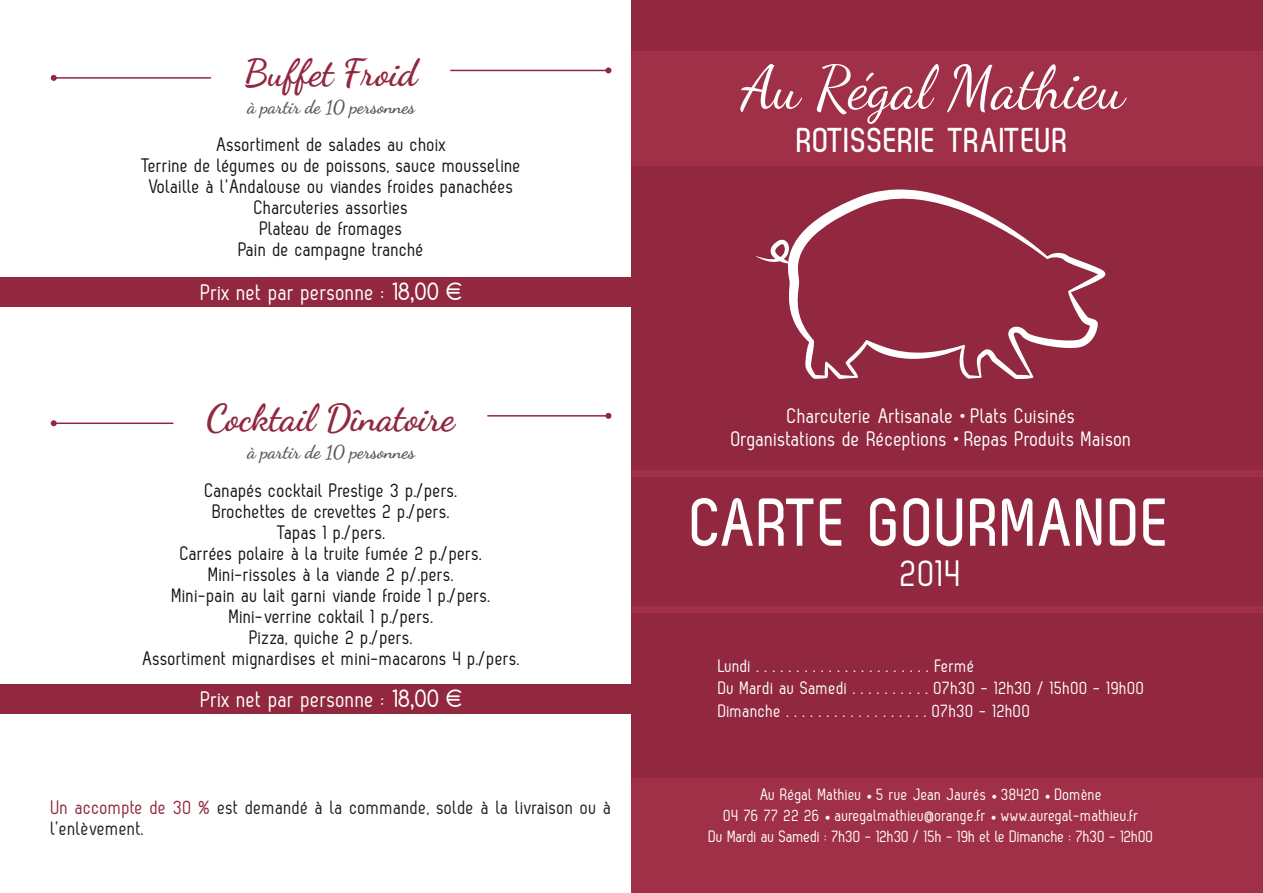
<style>
.page{position:relative;width:1263px;height:893px;background:#fff}
.page>*{position:absolute;margin:0;border:0;box-sizing:border-box;transform-origin:0 0}
.t1{font:700 67.5px "Zag";letter-spacing:.025em;color:#fff}
.t2{font:60px "Dancing Script";color:#fff}
.t3{font:700 37.5px "Dancing Script";color:#912840}
.t4{font:37.5px "Zag";color:#fff}
.t5{font:700 34.5px "Zag";letter-spacing:.025em;color:#fff}
.t6{font:22.5px "Zag";letter-spacing:.025em;color:#fff}
.t7{font:21px "Zag";letter-spacing:.025em;color:#fff}
.t8{font:19.5px "Zag";letter-spacing:.025em;color:#111418}
.t9{font:19.5px/21px "Zag";letter-spacing:.025em;color:#231f20}
.t10{font:700 18.75px "Dancing Script";color:#565d5e}
.t11{font:18px "Zag";letter-spacing:.025em;color:#fff}
.t12{font:16.5px "Zag";letter-spacing:.015em;color:#fff}
.s1{font-family:"Comfortaa"}
.s2{color:#912840}
.s3{font-family:"Comfortaa";font-weight:300;font-size:18px}
.s4{font-family:"Minion Pro";font-size:15px}
</style>
<div class="page">
<div style="left:631px;top:0;width:632px;height:893px;background:#912840"></div>
<div style="left:631px;top:51px;width:632px;height:114px;background:#9f3048"></div>
<div style="left:631px;top:470px;width:632px;height:6px;background:#9f3048"></div>
<svg style="left:788px;top:189px;width:317px;height:190px"></svg>
<svg style="left:756px;top:240px;width:37px;height:24px"></svg>
<div style="left:631px;top:606px;width:632px;height:6px;background:#9f3048"></div>
<hr style="left:54px;top:77px;width:157px;height:2px;background:#912840">
<svg style="left:51px;top:75px;width:6px;height:6px"></svg>
<hr style="left:451px;top:70px;width:157px;height:1px;background:#912840">
<svg style="left:605px;top:67px;width:6px;height:6px"></svg>
<div style="left:0;top:278px;width:631px;height:29px;background:#912840"></div>
<hr style="left:54px;top:422px;width:119px;height:2px;background:#912840">
<svg style="left:51px;top:420px;width:6px;height:6px"></svg>
<hr style="left:488px;top:415px;width:120px;height:2px;background:#912840">
<svg style="left:605px;top:413px;width:6px;height:6px"></svg>
<div style="left:0;top:685px;width:631px;height:29px;background:#912840"></div>
<div style="left:631px;top:779px;width:632px;height:114px;background:#9f3048"></div>
<p class="t3" style="left:244px;top:49px;width:175px">Buffet Froid</p>
<p class="t10" style="left:247px;top:95px;width:169px">à partir de 10 personnes</p>
<p class="t8" style="left:217px;top:134px;width:230px">Assortiment de salades au choix</p>
<p class="t8" style="left:141px;top:155px;width:381px">Terrine de légumes ou de poissons, sauce mousseline</p>
<p class="t8" style="left:149px;top:176px;width:366px">Volaille à l’Andalouse ou viandes froides panachées</p>
<p class="t8" style="left:254px;top:197px;width:155px">Charcuteries assorties</p>
<p class="t8" style="left:260px;top:218px;width:144px">Plateau de fromages</p>
<p class="t8" style="left:239px;top:239px;width:187px">Pain de campagne tranché</p>
<p class="t6" style="left:201px;top:279px;width:262px">Prix net par personne : <span class="s1">18,00 €</span></p>
<p class="t3" style="left:206px;top:394px;width:250px">Cocktail Dînatoire</p>
<p class="t10" style="left:247px;top:440px;width:169px">à partir de 10 personnes</p>
<p class="t8" style="left:205px;top:479px;width:254px">Canapés cocktail Prestige 3 p./pers.</p>
<p class="t8" style="left:213px;top:500px;width:239px">Brochettes de crevettes 2 p./pers.</p>
<p class="t8" style="left:277px;top:521px;width:110px">Tapas 1 p./pers.</p>
<p class="t8" style="left:180px;top:542px;width:303px">Carrées polaire à la truite fumée 2 p./pers.</p>
<p class="t8" style="left:209px;top:563px;width:247px">Mini-rissoles à la viande 2 p/.pers.</p>
<p class="t8" style="left:172px;top:584px;width:320px">Mini-pain au lait garni viande froide 1 p./pers.</p>
<p class="t8" style="left:229px;top:605px;width:206px">Mini-verrine coktail 1 p./pers.</p>
<p class="t8" style="left:250px;top:626px;width:165px">Pizza, quiche 2 p./pers.</p>
<p class="t8" style="left:143px;top:647px;width:378px">Assortiment mignardises et mini-macarons 4 p./pers.</p>
<p class="t6" style="left:201px;top:686px;width:262px">Prix net par personne : <span class="s1">18,00 €</span></p>
<p class="t9" style="left:51px;top:796px;width:562px"><span class="s2">Un accompte de 30 %</span> est demandé à la commande, solde à la livraison ou à l’enlèvement.</p>
<p class="t2" style="left:741px;top:52px;width:385px">Au Régal Mathieu</p>
<p class="t5" style="left:797px;top:121px;width:273px">ROTISSERIE TRAITEUR</p>
<p class="t7" style="left:787px;top:405px;width:290px">Charcuterie Artisanale <span class="s3">•</span> Plats Cuisinés</p>
<p class="t7" style="left:731px;top:427px;width:402px">Organistations de Réceptions <span class="s3">•</span> Repas Produits Maison</p>
<p class="t1" style="left:692px;top:485px;width:481px">CARTE GOURMANDE</p>
<p class="t4" style="left:901px;top:552px;width:63px">2014</p>
<p class="t11" style="left:718px;top:656px;width:258px">Lundi . . . . . . . . . . . . . . . . . . . . . . Fermé</p>
<p class="t11" style="left:718px;top:678px;width:428px">Du Mardi au Samedi . . . . . . . . . . 07h30 - 12h30 / 15h00 - 19h00</p>
<p class="t11" style="left:718px;top:701px;width:314px">Dimanche . . . . . . . . . . . . . . . . . . 07h30 - 12h00</p>
<p class="t12" style="left:760px;top:785px;width:343px">Au Régal Mathieu <span class="s4">•</span> 5 rue Jean Jaurés <span class="s4">•</span> 38420 <span class="s4">•</span> Domène</p>
<p class="t12" style="left:724px;top:806px;width:416px">04 76 77 22 26 <span class="s4">•</span> auregalmathieu@orange.fr <span class="s4">•</span> www.auregal-mathieu.fr</p>
<p class="t12" style="left:709px;top:827px;width:446px">Du Mardi au Samedi : 7h30 - 12h30 / 15h - 19h et le Dimanche : 7h30 - 12h00</p>
</div>
